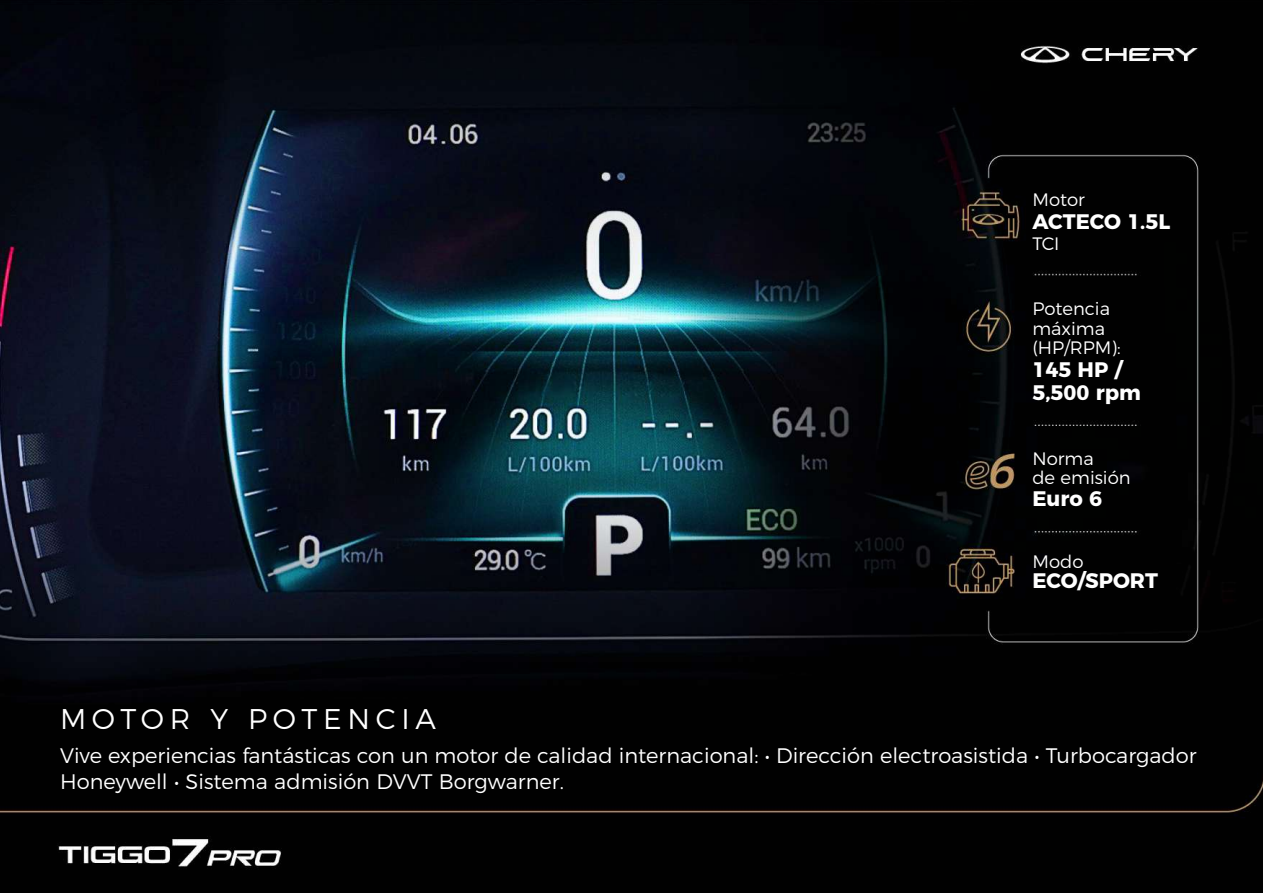
<style>
.page{position:relative;width:1263px;height:893px;background:#fff}
.page>*{position:absolute;margin:0;border:0;box-sizing:border-box;transform-origin:0 0}
.t1{font:300 28.5px "Montserrat";letter-spacing:.2em;color:#fff}
.t2{font:300 21px/25.2px "Montserrat";color:#fff}
.t3{font:700 21px/22.6px "Montserrat";color:#fff}
.t4{font:300 18px/19.5px "Montserrat";color:#fff}
</style>
<div class="page">
<img style="left:0;top:0;width:1263px;height:893px">
<p class="t4" style="left:1032px;top:188px;width:54px">Motor</p>
<p class="t4" style="left:1032px;top:232px;width:29px">TCI</p>
<p class="t3" style="left:1032px;top:208px;width:139px">ACTECO 1.5L</p>
<p class="t4" style="left:1032px;top:298px;width:90px">Potencia máxima (HP/RPM):</p>
<p class="t3" style="left:1032px;top:357px;width:110px">145 HP /<br>5,500 rpm</p>
<p class="t4" style="left:1032px;top:447px;width:100px">Norma<br>de emisión</p>
<p class="t3" style="left:1032px;top:486px;width:71px">Euro 6</p>
<h1 class="t1" style="left:60px;top:696px;width:377px">MOTOR Y POTENCIA</h1>
<p class="t4" style="left:1032px;top:550px;width:53px">Modo</p>
<p class="t3" style="left:1032px;top:567px;width:127px">ECO/SPORT</p>
<p class="t2" style="left:60px;top:741px;width:1138px">Vive experiencias fantásticas con un motor de calidad internacional: • Dirección electroasistida • Turbocargador<br>Honeywell • Sistema admisión DVVT Borgwarner.</p>
</div>
